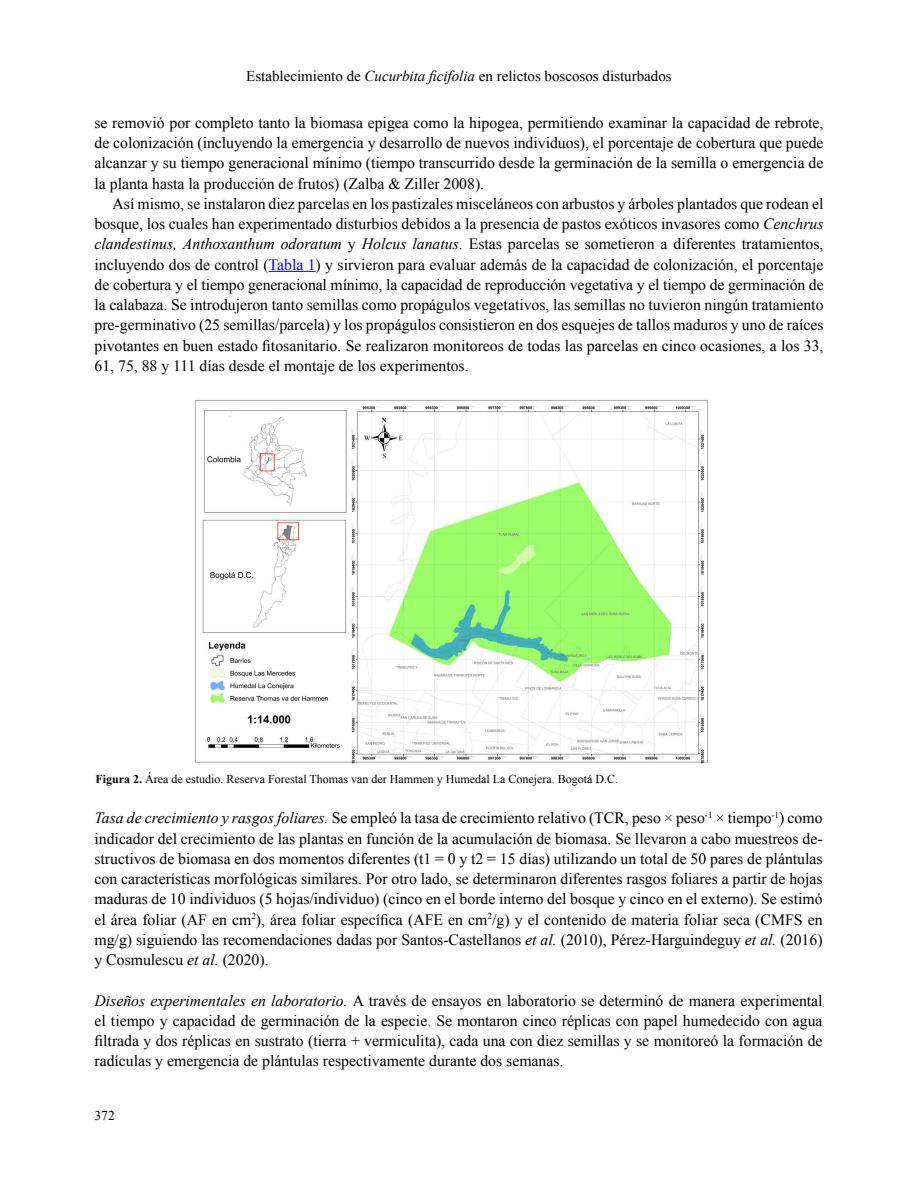
<style>
.page{position:relative;width:918px;height:1188px;background:#fff}
.page>*{position:absolute;margin:0;border:0;box-sizing:border-box;transform-origin:0 0}
.t1{font:15.75px/20.2px "Times New Roman";color:#000;text-align:justify}
.t2{font:15px "Times New Roman";color:#000}
.t3{font:13.5px "Times New Roman";color:#000}
.t4{font:12px "Times New Roman";color:#000}
.s1{font-style:italic}
.s2{color:#00f}
.s3{font-weight:700}
</style>
<div class="page">
<img style="left:194px;top:399px;width:514px;height:365px">
<hr style="left:269px;top:271px;width:47px;height:1px;background:#00f">
<p class="t2" style="left:246px;top:66px;width:427px">Establecimiento de <span class="s1">Cucurbita ficifolia</span> en relictos boscosos disturbados</p>
<p class="t1" style="left:94px;top:112px;width:731px">se removió por completo tanto la biomasa epigea como la hipogea, permitiendo examinar la capacidad de rebrote, de colonización (incluyendo la emergencia y desarrollo de nuevos individuos), el porcentaje de cobertura que puede alcanzar y su tiempo generacional mínimo (tiempo transcurrido desde la germinación de la semilla o emergencia de la planta hasta la producción de frutos) (Zalba &amp; Ziller 2008).</p>
<p class="t1" style="left:94px;top:193px;width:731px;text-indent:18px">Así mismo, se instalaron diez parcelas en los pastizales misceláneos con arbustos y árboles plantados que rodean el bosque, los cuales han experimentado disturbios debidos a la presencia de pastos exóticos invasores como <span class="s1">Cenchrus clandestinus, Anthoxanthum odoratum</span> y <span class="s1">Holcus lanatus</span>. Estas parcelas se sometieron a diferentes tratamientos, incluyendo dos de control (<span class="s2">Tabla 1</span>) y sirvieron para evaluar además de la capacidad de colonización, el porcentaje de cobertura y el tiempo generacional mínimo, la capacidad de reproducción vegetativa y el tiempo de germinación de la calabaza. Se introdujeron tanto semillas como propágulos vegetativos, las semillas no tuvieron ningún tratamiento pre-germinativo (25 semillas/parcela) y los propágulos consistieron en dos esquejes de tallos maduros y uno de raíces pivotantes en buen estado fitosanitario. Se realizaron monitoreos de todas las parcelas en cinco ocasiones, a los 33, 61, 75, 88 y 111 días desde el montaje de los experimentos.</p>
<p class="t4" style="left:95px;top:771px;width:524px"><span class="s3">Figura 2.</span> Área de estudio. Reserva Forestal Thomas van der Hammen y Humedal La Conejera. Bogotá D.C.</p>
<p class="t1" style="left:94px;top:808px;width:730px"><span class="s1">Tasa de crecimiento y rasgos foliares.</span> Se empleó la tasa de crecimiento relativo (TCR, peso × peso<sup>-1</sup> × tiempo<sup>-1</sup>) como indicador del crecimiento de las plantas en función de la acumulación de biomasa. Se llevaron a cabo muestreos de&shy;structivos de biomasa en dos momentos diferentes (t1 = 0 y t2 = 15 días) utilizando un total de 50 pares de plántulas con características morfológicas similares. Por otro lado, se determinaron diferentes rasgos foliares a partir de hojas maduras de 10 individuos (5 hojas/individuo) (cinco en el borde interno del bosque y cinco en el externo). Se estimó el área foliar (AF en cm<sup>2</sup>), área foliar específica (AFE en cm<sup>2</sup>/g) y el contenido de materia foliar seca (CMFS en mg/g) siguiendo las recomendaciones dadas por Santos-Castellanos <span class="s1">et al.</span> (2010), Pérez-Harguindeguy <span class="s1">et al.</span> (2016) y Cosmulescu <span class="s1">et al.</span> (2020).</p>
<p class="t1" style="left:95px;top:990px;width:730px"><span class="s1">Diseños experimentales en laboratorio.</span> A través de ensayos en laboratorio se determinó de manera experimental el tiempo y capacidad de germinación de la especie. Se montaron cinco réplicas con papel humedecido con agua filtrada y dos réplicas en sustrato (tierra + vermiculita), cada una con diez semillas y se monitoreó la formación de radículas y emergencia de plántulas respectivamente durante dos semanas.</p>
<p class="t3" style="left:94px;top:1107px;width:22px">372</p>
</div>
